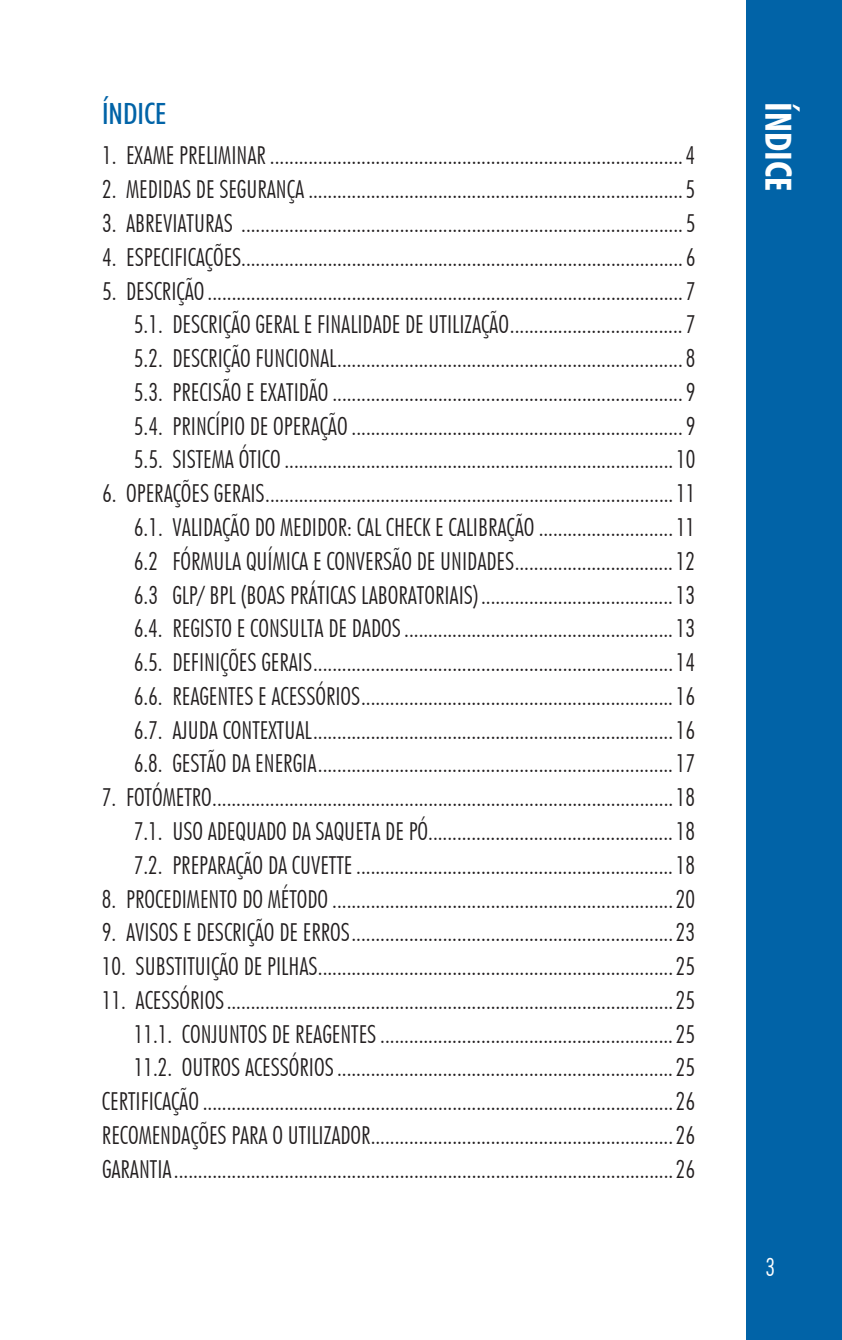
<style>
.page{position:relative;width:842px;height:1340px;background:#fff}
.page>*{position:absolute;margin:0;border:0;box-sizing:border-box;transform-origin:0 0}
.t1{font:700 condensed 36px "Futura BT";color:#fff}
.t2{font:500 condensed 29.25px "Futura BT";color:#0163a7}
.t3{font:300 condensed 24.75px/33.8px "Futura BT";color:#231f20;text-align:justify}
.t4{font:300 condensed 24.75px "Futura BT";color:#fff}
</style>
<div class="page">
<div style="left:746px;top:0;width:96px;height:1339px;background:#0163a7"></div>
<p class="t2" style="left:102px;top:96px;width:66px">ÍNDICE</p>
<p class="t3" style="left:102px;top:139px;width:595px">1. EXAME PRELIMINAR ......................................................................................4</p>
<p class="t3" style="left:102px;top:172px;width:595px">2. MEDIDAS DE SEGURANÇA ..............................................................................5</p>
<p class="t3" style="left:102px;top:206px;width:595px">3. ABREVIATURAS ............................................................................................5</p>
<p class="t3" style="left:102px;top:240px;width:595px">4. ESPECIFICAÇÕES............................................................................................6</p>
<p class="t3" style="left:134px;top:274px;width:563px;text-indent:-32px">5. DESCRIÇÃO ...................................................................................................7<br>5.1. DESCRIÇÃO GERAL E FINALIDADE DE UTILIZAÇÃO....................................7<br>5.2. DESCRIÇÃO FUNCIONAL........................................................................8<br>5.3. PRECISÃO E EXATIDÃO .........................................................................9<br>5.4. PRINCÍPIO DE OPERAÇÃO .....................................................................9<br>5.5. SISTEMA ÓTICO .................................................................................10</p>
<p class="t3" style="left:134px;top:476px;width:563px;text-indent:-32px">6. OPERAÇÕES GERAIS.....................................................................................11<br>6.1. VALIDAÇÃO DO MEDIDOR: CAL CHECK E CALIBRAÇÃO ............................11<br>6.2 FÓRMULA QUÍMICA E CONVERSÃO DE UNIDADES.................................12<br>6.3 GLP/ BPL (BOAS PRÁTICAS LABORATORIAIS)........................................13<br>6.4. REGISTO E CONSULTA DE DADOS........................................................13<br>6.5. DEFINIÇÕES GERAIS...........................................................................14<br>6.6. REAGENTES E ACESSÓRIOS.................................................................16<br>6.7. AJUDA CONTEXTUAL...........................................................................16<br>6.8. GESTÃO DA ENERGIA..........................................................................17</p>
<p class="t3" style="left:134px;top:780px;width:563px;text-indent:-32px">7. FOTÓMETRO................................................................................................18<br>7.1. USO ADEQUADO DA SAQUETA DE PÓ...................................................18<br>7.2. PREPARAÇÃO DA CUVETTE..................................................................18</p>
<p class="t3" style="left:102px;top:881px;width:595px">8. PROCEDIMENTO DO MÉTODO .......................................................................20</p>
<p class="t3" style="left:102px;top:915px;width:595px">9. AVISOS E DESCRIÇÃO DE ERROS...................................................................23</p>
<p class="t3" style="left:102px;top:949px;width:595px">10. SUBSTITUIÇÃO DE PILHAS..........................................................................25</p>
<p class="t3" style="left:102px;top:982px;width:595px;text-align:right">11. ACESSÓRIOS.............................................................................................25<br>11.1. CONJUNTOS DE REAGENTES .............................................................25<br>11.2. OUTROS ACESSÓRIOS......................................................................25<br>CERTIFICAÇÃO ..................................................................................................26<br>RECOMENDAÇÕES PARA O UTILIZADOR...............................................................26<br>GARANTIA........................................................................................................26</p>
<h1 class="t1" style="left:800px;top:102px;width:91px;rotate:90deg">ÍNDICE</h1>
<p class="t4" style="left:765px;top:1252px;width:11px">3</p>
</div>
